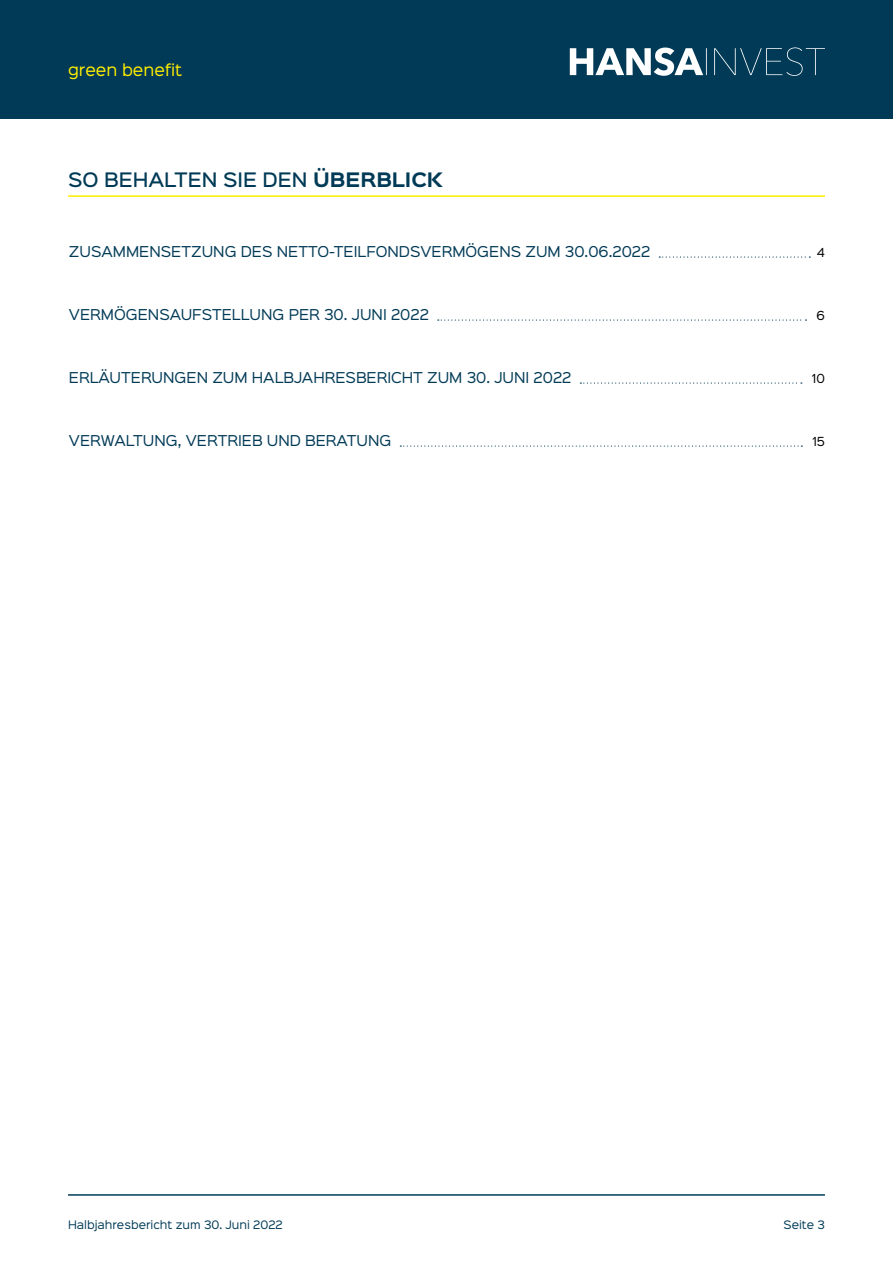
<style>
.page{position:relative;width:893px;height:1263px;background:#fff}
.page>*{position:absolute;margin:0;border:0;box-sizing:border-box;transform-origin:0 0}
.t1{font:500 18px "Sinkin Sans 500";color:#003a56}
.t2{font:15px "Sinkin Sans 400";color:#ffed00}
.t3{font:13.5px "Sinkin Sans 400";color:#003a56}
.t4{font:11.25px "Sinkin Sans 400";color:#000}
.t5{font:10.5px "Sinkin Sans 400";color:#003a56}
.s1{font-family:"Sinkin Sans 700";font-weight:700}
</style>
<div class="page">
<div style="left:0;top:0;width:893px;height:119px;background:#003a56"></div>
<svg style="left:570px;top:47px;width:255px;height:29px"></svg>
<hr style="left:68px;top:1194px;width:757px;height:2px;background:#003a56">
<svg style="left:659px;top:256px;width:151px;height:2px"></svg>
<svg style="left:438px;top:319px;width:368px;height:2px"></svg>
<svg style="left:580px;top:382px;width:222px;height:2px"></svg>
<svg style="left:400px;top:445px;width:402px;height:2px"></svg>
<hr style="left:68px;top:195px;width:757px;height:2px;background:#ffed00">
<p class="t2" style="left:68px;top:57px;width:116px">green benefit</p>
<h1 class="t1" style="left:68px;top:164px;width:376px">SO BEHALTEN SIE DEN <span class="s1">ÜBERBLICK</span></h1>
<p class="t3" style="left:69px;top:240px;width:583px">ZUSAMMENSETZUNG DES NETTO-TEILFONDSVERMÖGENS ZUM 30.06.2022</p>
<p class="t4" style="left:817px;top:243px;width:10px">4</p>
<p class="t3" style="left:69px;top:303px;width:301px">VERMÖGENSAUFSTELLUNG PER 30. Juni</p>
<p class="t3" style="left:391px;top:303px;width:39px">2022</p>
<p class="t4" style="left:816px;top:306px;width:10px">6</p>
<p class="t3" style="left:69px;top:366px;width:443px">ERLÄUTERUNGEN ZUM HALBJAHRESBERICHT ZUM 30. Juni</p>
<p class="t3" style="left:534px;top:366px;width:39px">2022</p>
<p class="t4" style="left:812px;top:369px;width:15px">10</p>
<p class="t3" style="left:69px;top:429px;width:324px">VERWALTUNG, VERTRIEB UND BERATUNG</p>
<p class="t4" style="left:812px;top:432px;width:14px">15</p>
<p class="t5" style="left:68px;top:1216px;width:216px">Halbjahresbericht zum 30. Juni 2022</p>
<p class="t5" style="left:784px;top:1216px;width:43px">Seite 3</p>
</div>
